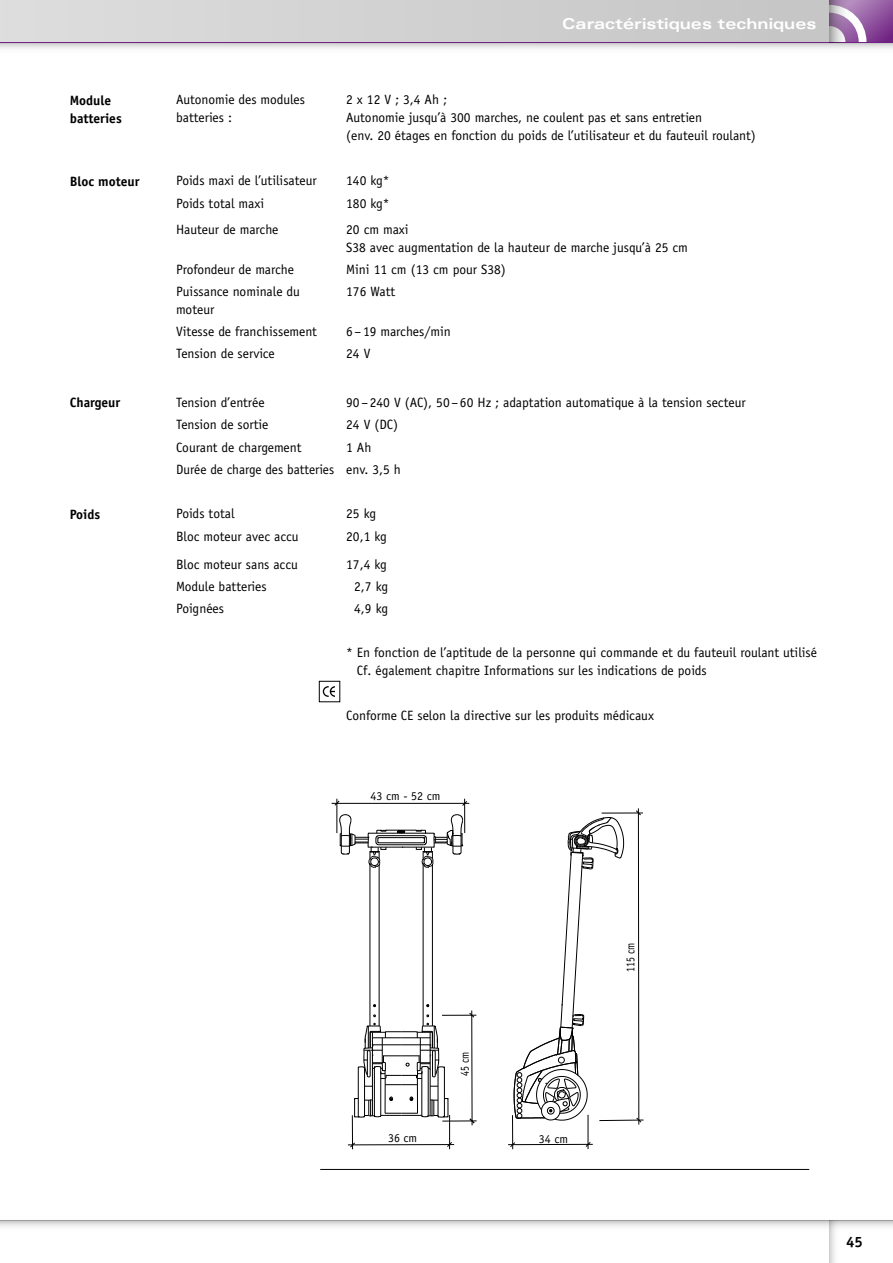
<style>
.page{position:relative;width:893px;height:1263px;background:#fff}
.page>*{position:absolute;margin:0;border:0;box-sizing:border-box;transform-origin:0 0}
.t1{font:700 expanded 15px "Univers";color:#fff}
.t2{font:700 15px "Officina Sans";color:#000}
.t3{font:13.5px/18px "Officina Sans";color:#000}
.t4{font:700 13.5px/18px "Officina Sans";color:#000}
.t5{font:13.5px "Officina Sans";letter-spacing:-.02em;color:#000}
.t6{font:12px "Officina Sans";color:#000}
.t7{font:12px "Officina Sans";color:#000;scale:.83 1}
</style>
<div class="page">
<svg style="left:855px;top:0;width:38px;height:42px"></svg>
<svg style="left:0;top:1221px;width:893px;height:6px"></svg>
<hr style="left:0;top:1220px;width:893px;height:1px;background:#9d9d9c">
<svg style="left:829px;top:1220px;width:13px;height:43px"></svg>
<svg style="left:855px;top:5px;width:11px;height:37px"></svg>
<div style="left:0;top:0;width:829px;height:43px;background:#d1d1d1"></div>
<svg style="left:0;top:43px;width:893px;height:6px"></svg>
<hr style="left:0;top:42px;width:893px;height:1px;background:#702283">
<svg style="left:829px;top:0;width:26px;height:43px"></svg>
<hr style="left:320px;top:1169px;width:489px;height:1px;background:#000">
<hr style="left:379px;top:865px;width:1px;height:161px;background:#000">
<hr style="left:370px;top:864px;width:1px;height:162px;background:#000">
<hr style="left:432px;top:865px;width:1px;height:161px;background:#000">
<hr style="left:423px;top:864px;width:1px;height:162px;background:#000">
<svg style="left:354px;top:1023px;width:94px;height:95px"></svg>
<svg style="left:339px;top:814px;width:124px;height:54px"></svg>
<hr style="left:332px;top:803px;width:137px;height:1px;background:#000">
<hr style="left:337px;top:799px;width:1px;height:34px;background:#000">
<hr style="left:464px;top:799px;width:1px;height:34px;background:#000">
<svg style="left:334px;top:800px;width:6px;height:6px"></svg>
<svg style="left:462px;top:801px;width:5px;height:5px"></svg>
<hr style="left:471px;top:1010px;width:1px;height:115px;background:#000">
<hr style="left:442px;top:1015px;width:34px;height:1px;background:#000">
<hr style="left:442px;top:1120px;width:35px;height:1px;background:#000">
<svg style="left:469px;top:1012px;width:5px;height:6px"></svg>
<svg style="left:469px;top:1118px;width:6px;height:5px"></svg>
<hr style="left:348px;top:1144px;width:106px;height:1px;background:#000">
<hr style="left:449px;top:1115px;width:1px;height:34px;background:#000">
<hr style="left:352px;top:1115px;width:1px;height:34px;background:#000">
<svg style="left:447px;top:1142px;width:5px;height:5px"></svg>
<svg style="left:350px;top:1142px;width:5px;height:5px"></svg>
<hr style="left:638px;top:808px;width:1px;height:316px;background:#000">
<svg style="left:514px;top:810px;width:130px;height:313px"></svg>
<hr style="left:508px;top:1144px;width:85px;height:1px;background:#000">
<hr style="left:588px;top:1115px;width:1px;height:34px;background:#000">
<hr style="left:512px;top:1115px;width:1px;height:34px;background:#000">
<svg style="left:585px;top:1142px;width:6px;height:5px"></svg>
<svg style="left:510px;top:1142px;width:5px;height:5px"></svg>
<div style="left:319px;top:681px;width:21px;height:21px;border:1px solid #000"></div>
<svg style="left:323px;top:686px;width:12px;height:11px"></svg>
<p class="t1" style="left:562px;top:15px;width:256px">Caractéristiques techniques</p>
<p class="t4" style="left:70px;top:91px;width:53px">Module batteries</p>
<p class="t3" style="left:176px;top:91px;width:131px">Autonomie des modules batteries :</p>
<p class="t3" style="left:346px;top:91px;width:411px">2 x 12 V ; 3,4 Ah ;<br>Autonomie jusqu’à 300 marches, ne coulent pas et sans entretien<br>(env. 20 étages en fonction du poids de l’utilisateur et du fauteuil roulant)</p>
<p class="t4" style="left:70px;top:172px;width:71px">Bloc moteur</p>
<p class="t3" style="left:176px;top:172px;width:142px">Poids maxi de l’utilisateur</p>
<p class="t3" style="left:346px;top:172px;width:45px">140 kg*</p>
<p class="t3" style="left:176px;top:194px;width:90px">Poids total maxi</p>
<p class="t3" style="left:346px;top:194px;width:45px">180 kg*</p>
<p class="t3" style="left:176px;top:220px;width:104px">Hauteur de marche</p>
<p class="t3" style="left:346px;top:220px;width:343px">20 cm maxi<br>S38 avec augmentation de la hauteur de marche jusqu’à 25 cm</p>
<p class="t5" style="left:176px;top:262px;width:119px">Profondeur de marche</p>
<p class="t3" style="left:346px;top:260px;width:161px">Mini 11 cm (13 cm pour S38)</p>
<p class="t3" style="left:176px;top:283px;width:125px">Puissance nominale du moteur</p>
<p class="t3" style="left:346px;top:283px;width:51px">176 Watt</p>
<p class="t3" style="left:176px;top:323px;width:142px">Vitesse de franchissement</p>
<p class="t3" style="left:346px;top:323px;width:106px">6 – 19 marches/min</p>
<p class="t3" style="left:176px;top:345px;width:100px">Tension de service</p>
<p class="t3" style="left:346px;top:345px;width:26px">24 V</p>
<p class="t4" style="left:70px;top:393px;width:52px">Chargeur</p>
<p class="t3" style="left:176px;top:393px;width:90px">Tension d’entrée</p>
<p class="t3" style="left:346px;top:393px;width:401px">90 – 240 V (AC), 50–60 Hz ; adaptation automatique à la tension secteur</p>
<p class="t3" style="left:176px;top:416px;width:94px">Tension de sortie</p>
<p class="t3" style="left:346px;top:416px;width:53px">24 V (DC)</p>
<p class="t3" style="left:176px;top:438px;width:127px">Courant de chargement</p>
<p class="t3" style="left:176px;top:436px;width:226px;line-height:22.2px;text-indent:170px">1 Ah<br>Durée de charge des batteries env. 3,5 h</p>
<p class="t4" style="left:70px;top:505px;width:32px">Poids</p>
<p class="t3" style="left:176px;top:505px;width:60px">Poids total</p>
<p class="t3" style="left:346px;top:505px;width:31px">25 kg</p>
<p class="t3" style="left:176px;top:527px;width:124px">Bloc moteur avec accu</p>
<p class="t3" style="left:346px;top:527px;width:42px">20,1 kg</p>
<p class="t3" style="left:176px;top:555px;width:123px">Bloc moteur sans accu</p>
<p class="t3" style="left:346px;top:555px;width:42px">17,4 kg</p>
<p class="t3" style="left:176px;top:577px;width:92px">Module batteries</p>
<p class="t3" style="left:354px;top:577px;width:35px">2,7 kg</p>
<p class="t3" style="left:176px;top:600px;width:50px">Poignées</p>
<p class="t3" style="left:354px;top:600px;width:35px">4,9 kg</p>
<p class="t3" style="left:357px;top:644px;width:462px;text-indent:-11px">* En fonction de l’aptitude de la personne qui commande et du fauteuil roulant utilisé<br>Cf. également chapitre Informations sur les indications de poids</p>
<p class="t3" style="left:346px;top:706px;width:309px">Conforme CE selon la directive sur les produits médicaux</p>
<p class="t6" style="left:371px;top:789px;width:71px">43 cm - 52 cm</p>
<p class="t7" style="left:458px;top:1076px;width:31px;rotate:-90deg">45 cm</p>
<p class="t6" style="left:388px;top:1131px;width:31px">36 cm</p>
<p class="t6" style="left:539px;top:1132px;width:31px">34 cm</p>
<p class="t7" style="left:623px;top:972px;width:37px;rotate:-90deg">115 cm</p>
<p class="t2" style="left:846px;top:1233px;width:18px">45</p>
</div>
